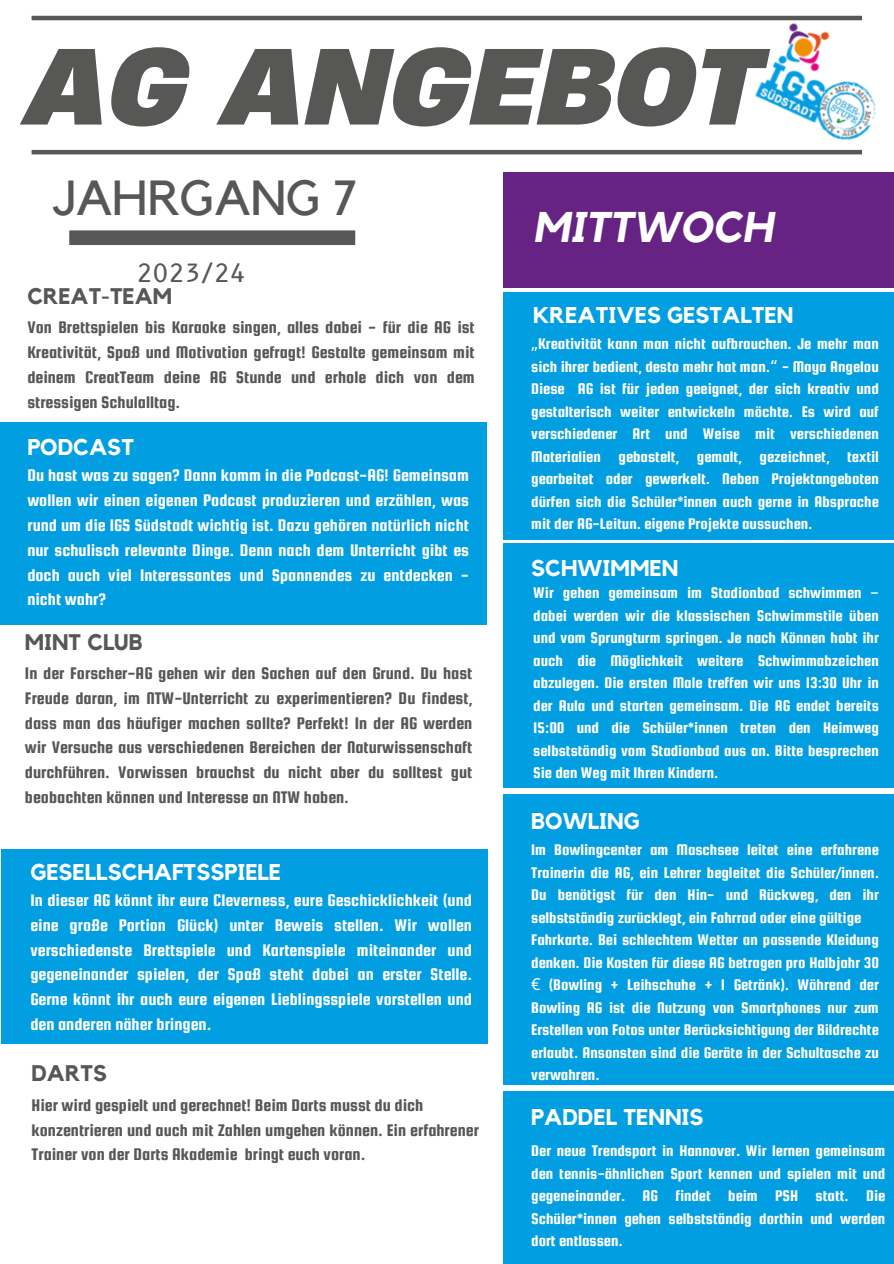
<style>
.page{position:relative;width:894px;height:1264px;background:#fff}
.page>*{position:absolute;margin:0;border:0;box-sizing:border-box;transform-origin:0 0}
.t1{font:italic 700 101.55px "Heading Now 76";color:#575755}
.t2{font:49.05px "Kollektif";color:#575755}
.t3{font:italic 700 42.75px "Kollektif";color:#fff}
.t4{font:24.45px "B612";color:#575755}
.t5{font:700 22.8px "Kollektif";color:#fff}
.t6{font:700 22.5px "Kollektif";color:#575755}
.t7{font:18px/24.8px "Squada One";color:#575755;text-align:justify}
.t8{font:18px/24.8px "Squada One";color:#fff;text-align:justify}
.t9{font:16.5px/22.5px "Squada One";color:#fff;text-align:justify}
.s1{font-family:"Noto Sans"}
.s2{font-family:"Noto Sans Gurmukhi"}
</style>
<div class="page">
<div style="left:69px;top:230px;width:286px;height:15px;background:#575755"></div>
<div style="left:503px;top:171px;width:390px;height:116px;background:#662383"></div>
<div style="left:503px;top:292px;width:390px;height:247px;background:#029ee2"></div>
<div style="left:503px;top:543px;width:390px;height:245px;background:#029ee2"></div>
<div style="left:503px;top:794px;width:390px;height:290px;background:#029ee2"></div>
<hr style="left:32px;top:16px;width:829px;height:4px;background:#575755">
<hr style="left:32px;top:150px;width:829px;height:4px;background:#575755">
<img style="left:746px;top:15px;width:130px;height:140px">
<div style="left:0;top:422px;width:486px;height:203px;background:#029ee2"></div>
<div style="left:2px;top:849px;width:486px;height:195px;background:#029ee2"></div>
<div style="left:503px;top:1091px;width:390px;height:172px;background:#029ee2"></div>
<h1 class="t1" style="left:26px;top:18px;width:737px">AG ANGEBOT</h1>
<h2 class="t2" style="left:53px;top:175px;width:306px">JAHRGANG 7</h2>
<p class="t4" style="left:137px;top:258px;width:111px">2023/24</p>
<h4 class="t6" style="left:27px;top:285px;width:146px">CREAT-TEAM</h4>
<p class="t7" style="left:27px;top:315px;width:449px">Von Brettspielen bis Karaoke singen, alles dabei - für die AG ist Kreativität, Spaß und Motivation gefragt! Gestalte gemeinsam mit deinem CreatTeam deine AG Stunde und erhole dich von dem stressigen Schulalltag.</p>
<p class="t5" style="left:27px;top:437px;width:108px">PODCAST</p>
<h3 class="t8" style="left:27px;top:463px;width:443px">Du hast was zu sagen? Dann komm in die Podcast-AG! Gemeinsam wollen wir einen eigenen Podcast produzieren und erzählen, was rund um die IGS Südstadt wichtig ist. Dazu gehören natürlich nicht nur schulisch relevante Dinge. Denn nach dem Unterricht gibt es doch auch viel Interessantes und Spannendes zu entdecken - nicht wahr?</h3>
<h4 class="t6" style="left:25px;top:631px;width:119px">MINT CLUB</h4>
<p class="t7" style="left:25px;top:661px;width:449px">In der Forscher-AG gehen wir den Sachen auf den Grund. Du hast Freude daran, im NTW-Unterricht zu experimentieren? Du findest, dass man das häufiger machen sollte? Perfekt! In der AG werden wir Versuche aus verschiedenen Bereichen der Naturwissenschaft durchführen. Vorwissen brauchst du nicht aber du solltest gut beobachten können und Interesse an NTW haben.</p>
<h4 class="t5" style="left:30px;top:861px;width:252px">GESELLSCHAFTSSPIELE</h4>
<p class="t8" style="left:30px;top:887px;width:443px">In dieser AG könnt ihr eure Cleverness, eure Geschicklichkeit (und eine große Portion Glück) unter Beweis stellen. Wir wollen verschiedenste Brettspiele und Kartenspiele miteinander und gegeneinander spielen, der Spaß steht dabei an erster Stelle.<br>Gerne könnt ihr auch eure eigenen Lieblingsspiele vorstellen und den anderen näher bringen.</p>
<h4 class="t6" style="left:32px;top:1063px;width:77px">DARTS</h4>
<p class="t7" style="left:32px;top:1092px;width:393px">Hier wird gespielt und gerechnet! Beim Darts musst du dich</p>
<p class="t7" style="left:32px;top:1117px;width:449px">konzentrieren und auch mit Zahlen umgehen können. Ein erfahrener<br>Trainer von der Darts Akademie bringt euch voran.</p>
<h5 class="t3" style="left:533px;top:207px;width:241px">MITTWOCH</h5>
<h4 class="t5" style="left:533px;top:304px;width:261px">KREATIVES GESTALTEN</h4>
<h4 class="t9" style="left:531px;top:332px;width:349px"><span class="s1">„</span>Kreativität kann man nicht aufbrauchen. Je mehr man sich ihrer bedient, desto mehr hat man.<span class="s2">“</span> - Maya Angelou Diese AG ist für jeden geeignet, der sich kreativ und gestalterisch weiter entwickeln möchte. Es wird auf verschiedener Art und Weise mit verschiedenen Materialien gebastelt, gemalt, gezeichnet, textil gearbeitet oder gewerkelt. Neben Projektangeboten dürfen sich die Schüler*innen auch gerne in Absprache mit der AG-Leitun. eigene Projekte aussuchen.</h4>
<p class="t5" style="left:531px;top:557px;width:149px">SCHWIMMEN</p>
<p class="t9" style="left:533px;top:581px;width:347px">Wir gehen gemeinsam im Stadionbad schwimmen <span class="s2">– </span>dabei werden wir die klassischen Schwimmstile üben und vom Sprungturm springen. Je nach Können habt ihr auch die Möglichkeit weitere Schwimmabzeichen abzulegen. Die ersten Male treffen wir uns 13:30 Uhr in der Aula und starten gemeinsam. Die AG endet bereits 15:00 und die Schüler*innen treten den Heimweg selbstständig vom Stadionbad aus an. Bitte besprechen Sie den Weg mit Ihren Kindern.</p>
<h4 class="t5" style="left:531px;top:810px;width:110px">BOWLING</h4>
<h4 class="t9" style="left:531px;top:838px;width:349px">Im Bowlingcenter am Maschsee leitet eine erfahrene Trainerin die AG, ein Lehrer begleitet die Schüler/innen.<br>Du benötigst für den Hin- und Rückweg, den ihr selbstständig zurücklegt, ein Fahrrad oder eine gültige</h4>
<p class="t9" style="left:531px;top:928px;width:349px">Fahrkarte. Bei schlechtem Wetter an passende Kleidung denken. Die Kosten für diese AG betragen pro Halbjahr 30 <span class="s1">€</span> (Bowling + Leihschuhe + 1 Getränk). Während der Bowling AG ist die Nutzung von Smartphones nur zum Erstellen von Fotos unter Berücksichtigung der Bildrechte erlaubt. Ansonsten sind die Geräte in der Schultasche zu verwahren.</p>
<h4 class="t5" style="left:531px;top:1106px;width:174px">PADDEL TENNIS</h4>
<p class="t9" style="left:531px;top:1139px;width:355px">Der neue Trendsport in Hannover. Wir lernen gemeinsam den tennis-ähnlichen Sport kennen und spielen mit und gegeneinander. AG findet beim PSH statt. Die Schüler*innen gehen selbstständig dorthin und werden dort entlassen.</p>
</div>
